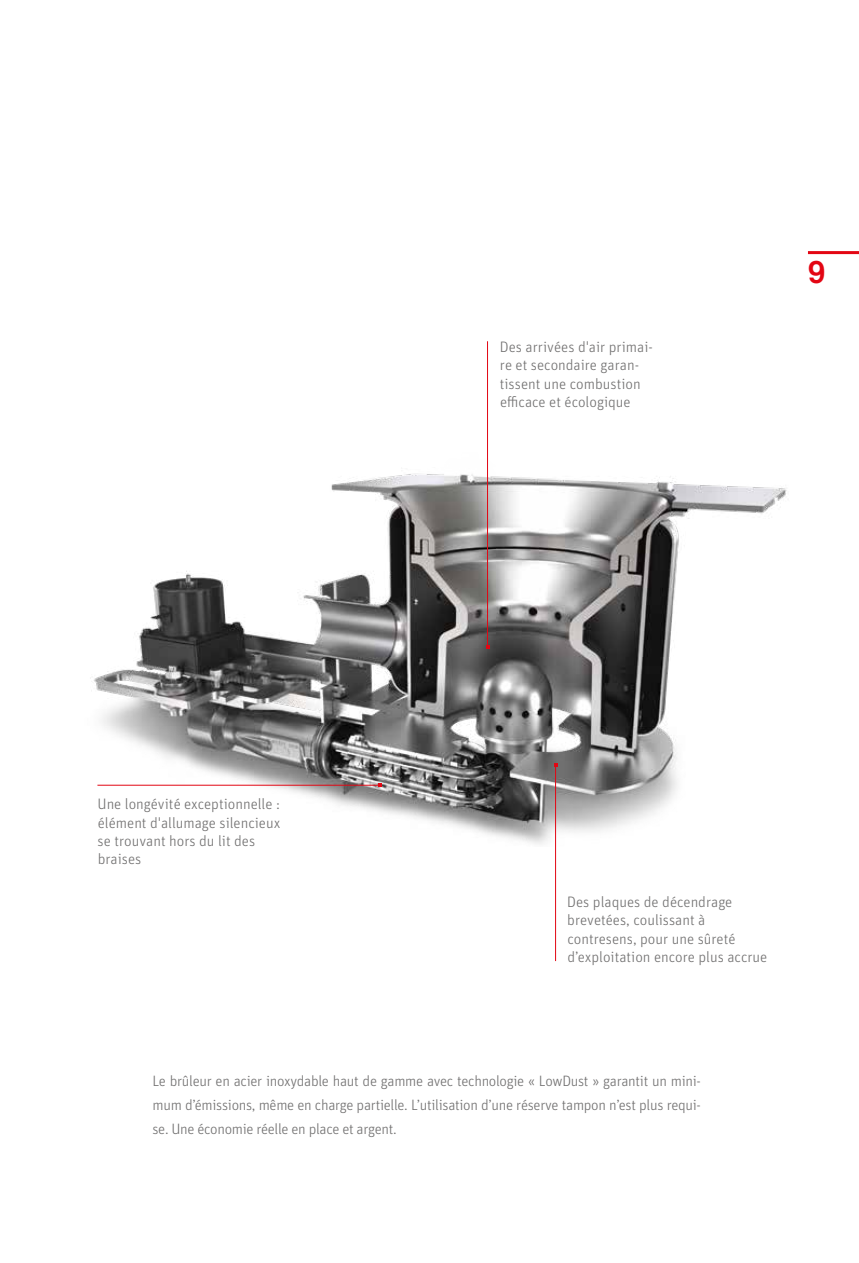
<style>
.page{position:relative;width:859px;height:1263px;background:#fff}
.page>*{position:absolute;margin:0;border:0;box-sizing:border-box;transform-origin:0 0}
.t1{font:700 31.5px "Akkurat Pro";color:#e30613}
.t2{font:300 15.15px/18.1px "Unit OT";color:#706f6f}
.t3{font:300 15px/24px "Unit OT";letter-spacing:-.02em;color:#706f6f;text-align:justify}
</style>
<div class="page">
<img style="left:94px;top:473px;width:693px;height:373px">
<hr style="left:555px;top:765px;width:1px;height:196px;background:#e30613">
<hr style="left:97px;top:785px;width:282px;height:1px;background:#e30613">
<hr style="left:487px;top:341px;width:1px;height:306px;background:#e30613">
<hr style="left:808px;top:251px;width:51px;height:3px;background:#e30613">
<p class="t2" style="left:500px;top:338px;width:155px">Des arrivées d'air primai&shy;re et secondaire garan&shy;tissent une combustion efficace et écologique</p>
<h1 class="t1" style="left:808px;top:253px;width:19px">9</h1>
<p class="t2" style="left:97px;top:795px;width:184px">Une longévité exceptionnelle : élément d'allumage silencieux se trouvant hors du lit des braises</p>
<p class="t2" style="left:567px;top:893px;width:202px">Des plaques de décendrage brevetées, coulissant à contresens, pour une sûreté d’exploitation encore plus accrue</p>
<p class="t3" style="left:152px;top:1068px;width:550px">Le brûleur en acier inoxydable haut de gamme avec technologie « LowDust » garantit un mini&shy;mum d’émissions, même en charge partielle. L’utilisation d’une réserve tampon n’est plus requi&shy;se. Une économie réelle en place et argent.</p>
</div>
